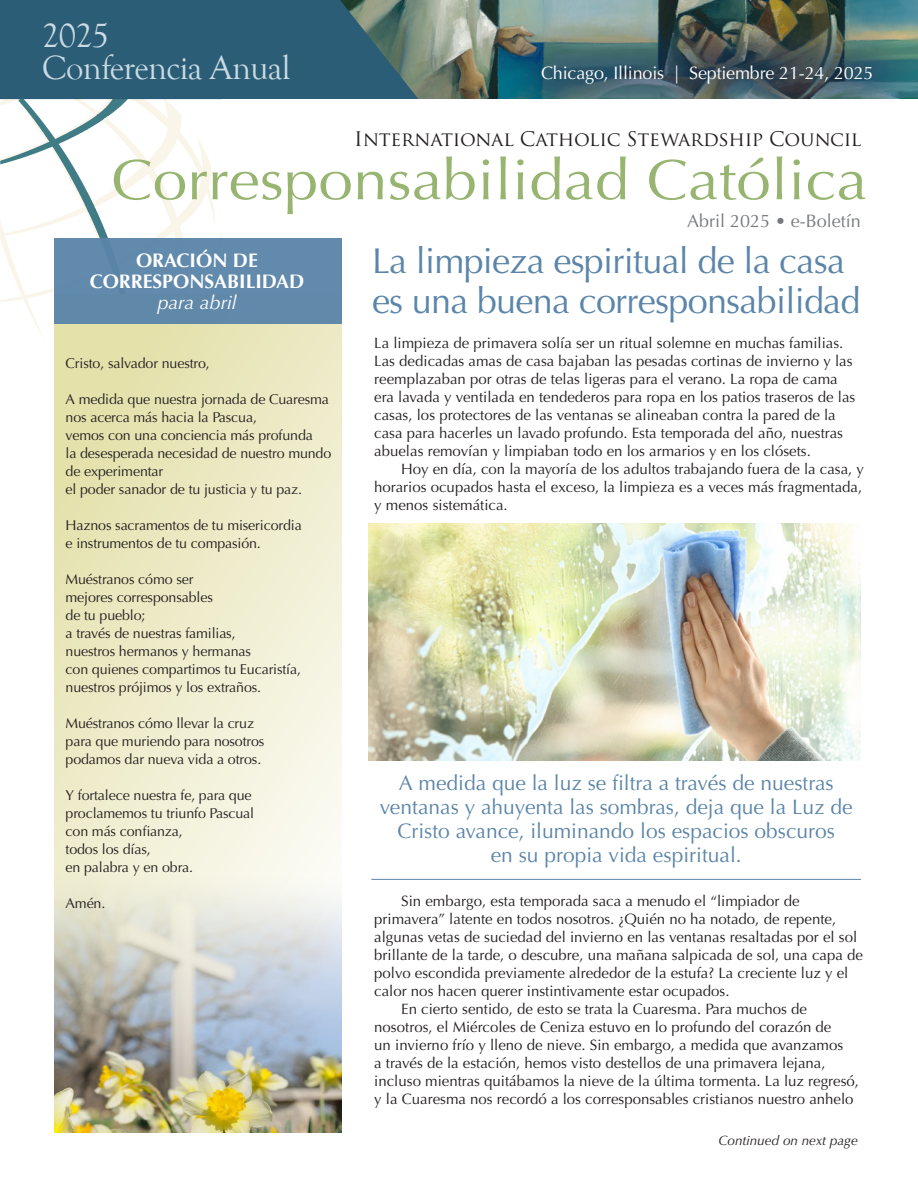
<style>
.page{position:relative;width:918px;height:1188px;background:#fff}
.page>*{position:absolute;margin:0;border:0;box-sizing:border-box;transform-origin:0 0}
.t1{font:57px "Optima";color:#97b570;scale:1.09 1}
.t2{font:36px/40.5px "Optima";letter-spacing:-.02em;color:#5b85a9}
.t3{font:34.5px "Goudy Old Style T";letter-spacing:-.02em;color:#cadbe3}
.Proposal{font:21px/24px "Optima";color:#5b85a9;text-align:center}
.t4{font:19.65px "Trajan Pro";letter-spacing:-.01em;color:#231f20}
.t5{font:700 19.5px/21px "Optima";color:#fff;text-align:center}
.t6{font:18px "Optima";letter-spacing:-.01em;color:#fff}
.t7{font:18px "Optima";color:#76787b}
.t8{font:15px/18px "Optima";color:#231f20}
.No_Spacing{font:14.25px/18px "Optima";letter-spacing:-.01em;color:#231f20}
.t9{font:italic 13.5px "Optima";color:#231f20}
.s1{font-weight:400;font-style:italic}
</style>
<div class="page">
<img style="left:174px;top:99px;width:48px;height:139px">
<img style="left:0;top:99px;width:174px;height:238px">
<svg style="left:54px;top:324px;width:288px;height:808px;background:#edebc9"></svg>
<div style="left:54px;top:238px;width:288px;height:86px;background:#628aac"></div>
<img style="left:368px;top:523px;width:493px;height:237px">
<img style="left:418px;top:0;width:500px;height:99px">
<div style="left:485px;top:8px;width:433px;height:132px;background:#173058;opacity:.75"></div>
<svg style="left:0;top:0;width:418px;height:99px;background:#305f75"></svg>
<div style="left:223px;top:99px;width:695px;height:51px;background:#fff"></div>
<img style="left:55px;top:862px;width:287px;height:270px">
<hr style="left:371px;top:879px;width:490px;height:1px;background:#5b85a9">
<p class="t3" style="left:42px;top:17px;width:68px">2025</p>
<p class="t3" style="left:42px;top:48px;width:250px">Conferencia Anual</p>
<p class="t6" style="left:541px;top:62px;width:334px">Chicago, Illinois | Septiembre 21-24, 2025</p>
<p class="t4" style="left:354px;top:126px;width:509px">International Catholic Stewardship Council</p>
<p class="t1" style="left:111px;top:147px;width:695px">Corresponsabilidad Católica</p>
<p class="t7" style="left:687px;top:211px;width:175px">Abril 2025 • e-Boletín</p>
<p class="t5" style="left:90px;top:251px;width:216px">ORACIÓN DE<br>CORRESPONSABILIDAD <span class="s1">para abril</span></p>
<p class="t8" style="left:374px;top:334px;width:483px">La limpieza de primavera solía ser un ritual solemne en muchas familias.<br>Las dedicadas amas de casa bajaban las pesadas cortinas de invierno y las reemplazaban por otras de telas ligeras para el verano. La ropa de cama era lavada y ventilada en tendederos para ropa en los patios traseros de las casas, los protectores de las ventanas se alineaban contra la pared de la casa para hacerles un lavado profundo. Esta temporada del año, nuestras abuelas removían y limpiaban todo en los armarios y en los clósets.</p>
<p class="t8" style="left:374px;top:460px;width:491px;text-align:justify;text-indent:27px">Hoy en día, con la mayoría de los adultos trabajando fuera de la casa, y horarios ocupados hasta el exceso, la limpieza es a veces más fragmentada, y menos sistemática.</p>
<p class="t2" style="left:372px;top:241px;width:490px">La limpieza espiritual de la casa es una buena corresponsabilidad</p>
<p class="No_Spacing" style="left:66px;top:354px;width:146px">Cristo, salvador nuestro,</p>
<p class="No_Spacing" style="left:66px;top:390px;width:265px">A medida que nuestra jornada de Cuaresma</p>
<p class="No_Spacing" style="left:66px;top:408px;width:193px">nos acerca más hacia la Pascua,</p>
<p class="No_Spacing" style="left:66px;top:426px;width:249px">vemos con una conciencia más profunda</p>
<p class="No_Spacing" style="left:66px;top:444px;width:267px">la desesperada necesidad de nuestro mundo</p>
<p class="No_Spacing" style="left:66px;top:462px;width:99px">de experimentar</p>
<p class="No_Spacing" style="left:66px;top:480px;width:238px">el poder sanador de tu justicia y tu paz.</p>
<p class="No_Spacing" style="left:66px;top:516px;width:238px">Haznos sacramentos de tu misericordia</p>
<p class="No_Spacing" style="left:66px;top:534px;width:197px">e instrumentos de tu compasión.</p>
<p class="No_Spacing" style="left:66px;top:570px;width:149px">Muéstranos cómo ser mejores corresponsables</p>
<p class="No_Spacing" style="left:66px;top:606px;width:81px">de tu pueblo;</p>
<p class="No_Spacing" style="left:66px;top:624px;width:172px">a través de nuestras familias,</p>
<p class="No_Spacing" style="left:66px;top:642px;width:187px">nuestros hermanos y hermanas</p>
<p class="No_Spacing" style="left:66px;top:660px;width:237px">con quienes compartimos tu Eucaristía,</p>
<p class="No_Spacing" style="left:66px;top:678px;width:197px">nuestros prójimos y los extraños.</p>
<p class="No_Spacing" style="left:66px;top:714px;width:190px">Muéstranos cómo llevar la cruz</p>
<p class="No_Spacing" style="left:66px;top:732px;width:200px">para que muriendo para nosotros</p>
<p class="No_Spacing" style="left:66px;top:750px;width:197px">podamos dar nueva vida a otros.</p>
<p class="No_Spacing" style="left:66px;top:786px;width:188px">Y fortalece nuestra fe, para que</p>
<p class="No_Spacing" style="left:66px;top:804px;width:190px">proclamemos tu triunfo Pascual</p>
<p class="No_Spacing" style="left:66px;top:822px;width:119px">con más confianza,</p>
<p class="No_Spacing" style="left:66px;top:840px;width:87px">todos los días,</p>
<p class="No_Spacing" style="left:66px;top:858px;width:129px">en palabra y en obra.</p>
<p class="No_Spacing" style="left:66px;top:894px;width:41px">Amén.</p>
<p class="Proposal" style="left:380px;top:771px;width:474px">A medida que la luz se filtra a través de nuestras ventanas y ahuyenta las sombras, deja que la Luz de Cristo avance, iluminando los espacios obscuros<br>en su propia vida espiritual.</p>
<p class="t8" style="left:374px;top:892px;width:490px;text-indent:27px">Sin embargo, esta temporada saca a menudo el “limpiador de primavera” latente en todos nosotros. ¿Quién no ha notado, de repente, algunas vetas de suciedad del invierno en las ventanas resaltadas por el sol brillante de la tarde, o descubre, una mañana salpicada de sol, una capa de polvo escondida previamente alrededor de la estufa? La creciente luz y el calor nos hacen querer instintivamente estar ocupados.</p>
<p class="t8" style="left:374px;top:1000px;width:486px;text-indent:27px">En cierto sentido, de esto se trata la Cuaresma. Para muchos de nosotros, el Miércoles de Ceniza estuvo en lo profundo del corazón de<br>un invierno frío y lleno de nieve. Sin embargo, a medida que avanzamos<br>a través de la estación, hemos visto destellos de una primavera lejana, incluso mientras quitábamos la nieve de la última tormenta. La luz regresó, y la Cuaresma nos recordó a los corresponsables cristianos nuestro anhelo</p>
<p class="t9" style="left:718px;top:1132px;width:141px">Continued on next page</p>
</div>
